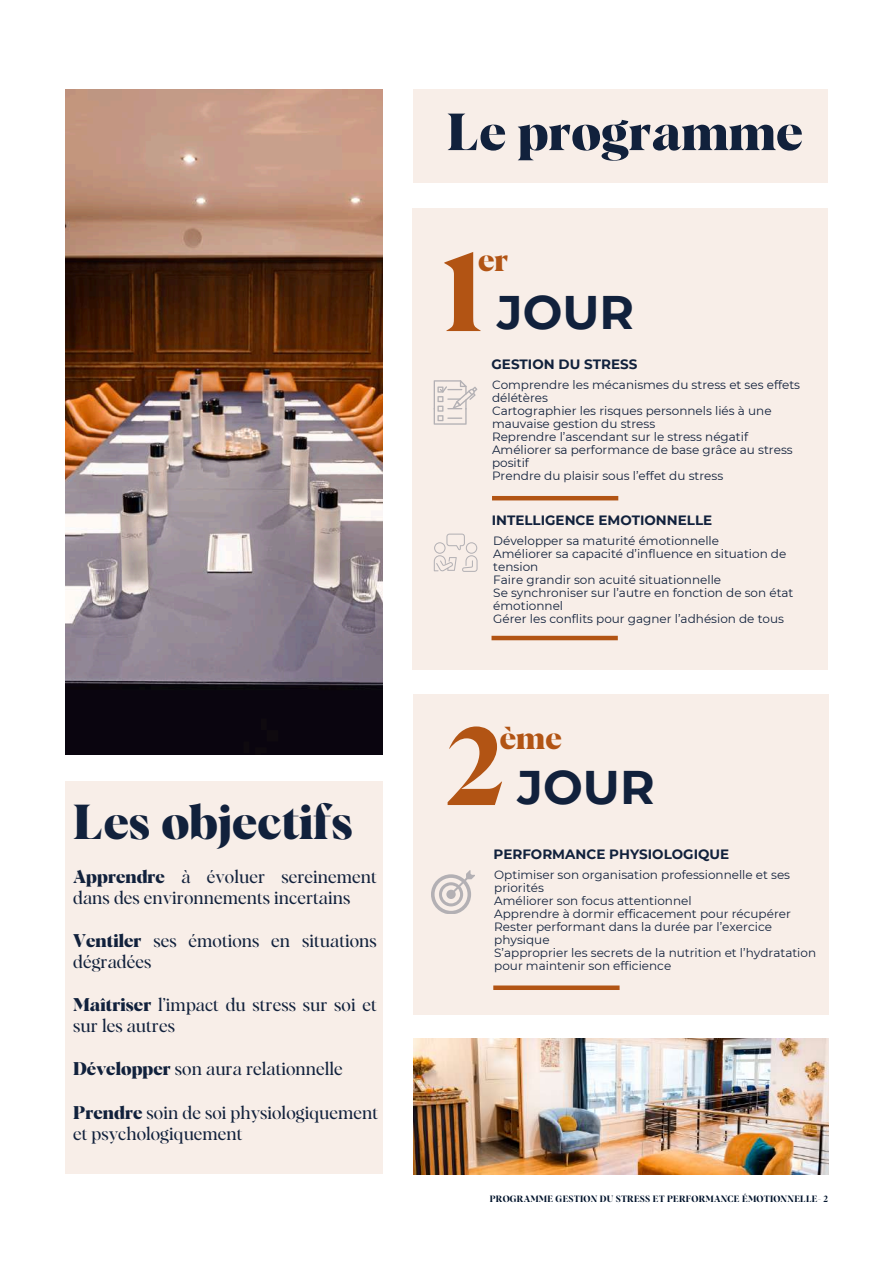
<style>
.page{position:relative;width:894px;height:1264px;background:#fff}
.page>*{position:absolute;margin:0;border:0;box-sizing:border-box;transform-origin:0 0}
.t1{font:700 109.8px "Albra Display TRIAL";color:#b25414}
.t2{font:700 51px "Albra Display TRIAL";color:#11213c}
.t3{font:700 48px "Albra Display TRIAL";color:#11213c}
.t4{font:700 47.1px "Montserrat";color:#11213c}
.t5{font:700 31.35px "Albra Display TRIAL";color:#b25414}
.t6{font:18px/21.3px "Albra Display TRIAL";color:#11213c}
.t7{font:700 13.5px "Montserrat";color:#11213c}
.t8{font:12px/13px "Montserrat";color:#11213c}
.t9{font:9px "Albra Display TRIAL Semi";letter-spacing:.02em;color:#00132b}
.s1{font-weight:700}
</style>
<div class="page">
<div style="left:412px;top:208px;width:415px;height:462px;background:#f8eee8"></div>
<div style="left:413px;top:694px;width:415px;height:320px;background:#f8eee8"></div>
<img style="left:65px;top:89px;width:318px;height:666px">
<div style="left:413px;top:89px;width:414px;height:94px;background:#f8eee8"></div>
<div style="left:65px;top:781px;width:318px;height:392px;background:#f8eee8"></div>
<hr style="left:492px;top:496px;width:126px;height:4px;background:#b25414">
<div style="left:491px;top:635px;width:126px;height:5px;background:#b25414"></div>
<div style="left:493px;top:985px;width:126px;height:5px;background:#b25414"></div>
<svg style="left:433px;top:380px;width:44px;height:44px"></svg>
<svg style="left:433px;top:533px;width:44px;height:39px"></svg>
<svg style="left:431px;top:870px;width:43px;height:43px"></svg>
<img style="left:413px;top:1038px;width:415px;height:136px">
<h3 class="t3" style="left:73px;top:801px;width:281px">Les objectifs</h3>
<h3 class="t6" style="left:73px;top:866px;width:305px"><span class="s1">Apprendre</span> à évoluer sereinement dans des environnements incertains</h3>
<h3 class="t6" style="left:73px;top:931px;width:305px"><span class="s1">Ventiler</span> ses émotions en situations dégradées</h3>
<h3 class="t6" style="left:73px;top:995px;width:305px"><span class="s1">Maîtriser</span> l’impact du stress sur soi et sur les autres</h3>
<h3 class="t6" style="left:73px;top:1059px;width:271px"><span class="s1">Développer</span> son aura relationnelle</h3>
<h3 class="t6" style="left:73px;top:1102px;width:306px"><span class="s1">Prendre</span> soin de soi physiologiquement et psychologiquement</h3>
<h2 class="t2" style="left:447px;top:110px;width:357px">Le programme</h2>
<h1 class="t1" style="left:440px;top:245px;width:46px">1</h1>
<h3 class="t5" style="left:478px;top:246px;width:32px">er</h3>
<h3 class="t4" style="left:497px;top:283px;width:138px">JOUR</h3>
<p class="t7" style="left:491px;top:356px;width:147px">GESTION DU STRESS</p>
<p class="t8" style="left:492px;top:378px;width:309px">Comprendre les mécanismes du stress et ses effets dé létè res<br>Cartographier les risques personnels liés à une mauvaise gestion du stress<br>Reprendre l’ascendant sur le stress négatif Améliorer sa performance de base grâce au stress positif<br>Prendre du plaisir sous l’effet du stress</p>
<p class="t7" style="left:491px;top:511px;width:222px">INTELLIGENCE EMOTIONNELLE</p>
<p class="t8" style="left:493px;top:534px;width:301px">Développer sa maturité émotionnelle<br>Améliorer sa capacité d’influence en situation de tension<br>Faire grandir son acuité situationnelle<br>Se synchroniser sur l’autre en fonction de son état émotionnel<br>Gérer les conflits pour gagner l’adhésion de tous</p>
<h1 class="t1" style="left:446px;top:718px;width:59px">2</h1>
<h3 class="t5" style="left:499px;top:724px;width:64px">ème</h3>
<h3 class="t4" style="left:517px;top:758px;width:138px">JOUR</h3>
<p class="t7" style="left:493px;top:846px;width:237px">PERFORMANCE PHYSIOLOGIQUE</p>
<p class="t8" style="left:494px;top:868px;width:323px">Optimiser son organisation professionnelle et ses priorités<br>Améliorer son focus attentionnel<br>Apprendre à dormir efficacement pour récupérer Rester performant dans la durée par l’exercice physique<br>S’approprier les secrets de la nutrition et l’hydratation pour maintenir son efficience</p>
<p class="t9" style="left:490px;top:1194px;width:340px">PROGRAMME GESTION DU STRESS ET PERFORMANCE ÉMOTIONNELLE- 2</p>
</div>
